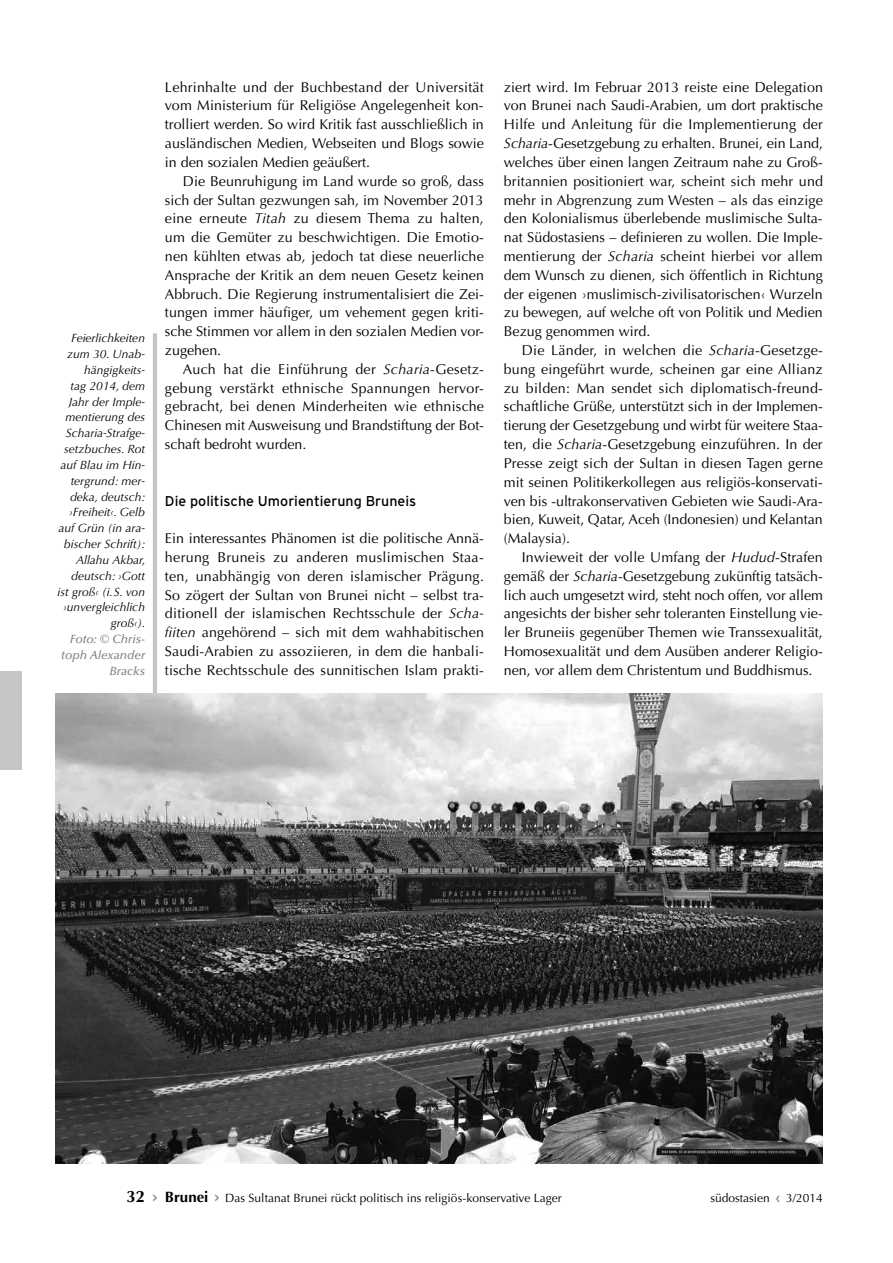
<style>
.page{position:relative;width:893px;height:1263px;background:#fff}
.page>*{position:absolute;margin:0;border:0;box-sizing:border-box;transform-origin:0 0}
.t1{font:14.25px/18.8px "Optima LT Std";color:#000;text-align:justify}
.t2{font:14.25px "Interstate";color:#000}
.t3{font:italic 12px/15.9px "Optima LT Std";color:#000;text-align:right}
.t4{font:12px "Optima LT Std";color:#000}
.t5{font:italic 500 12px/15.9px "Optima LT Std";color:#7a7b7a;text-align:right}
.s1{font-style:italic}
.s2{font-weight:700;font-size:16.5px}
.s3{font-family:"Interstate Regular 3";color:#7a7b7a}
.s4{font-weight:700;font-size:15px}
.s5{font-family:"Interstate";color:#7a7b7a}
</style>
<div class="page">
<hr style="left:153px;top:333px;width:4px;height:426px;background:#c5c6c6">
<img style="left:56px;top:694px;width:767px;height:470px">
<div style="left:0;top:671px;width:21px;height:99px;background:#c5c6c6"></div>
<p class="t3" style="left:58px;top:330px;width:90px">Feierlichkeiten zum 30. Unab&shy;hängigkeits-<br>tag 2014, dem<br>Jahr der Imple&shy;mentierung des<br>Scharia-Strafge&shy;setzbuches. Rot auf Blau im Hin&shy;tergrund: mer&shy;deka, deutsch: ›Freiheit‹. Gelb auf Grün (in ara&shy;bischer Schrift):<br>Allahu Akbar, deutsch: ›Gott<br>ist groß‹ (i.S. von ›unvergleichlich groß‹).</p>
<p class="t5" style="left:61px;top:631px;width:85px">Foto: © Chris&shy;toph Alexander<br>Bracks</p>
<p class="t1" style="left:165px;top:78px;width:320px">Lehrinhalte und der Buchbestand der Universität vom Ministerium für Religiöse Angelegenheit kon&shy;trolliert werden. So wird Kritik fast ausschließlich in ausländischen Medien, Webseiten und Blogs sowie in den sozialen Medien geäußert.</p>
<p class="t1" style="left:165px;top:172px;width:321px;text-indent:18px">Die Beunruhigung im Land wurde so groß, dass sich der Sultan gezwungen sah, im November 2013 eine erneute <span class="s1">Titah</span> zu diesem Thema zu halten, um die Gemüter zu beschwichtigen. Die Emotio&shy;nen kühlten etwas ab, jedoch tat diese neuerliche Ansprache der Kritik an dem neuen Gesetz keinen Abbruch. Die Regierung instrumentalisiert die Zei&shy;tungen immer häufiger, um vehement gegen kriti&shy;sche Stimmen vor allem in den sozialen Medien vor&shy;zugehen.</p>
<p class="t1" style="left:165px;top:360px;width:321px;text-indent:18px">Auch hat die Einführung der <span class="s1">Scharia</span>-Gesetz&shy;gebung verstärkt ethnische Spannungen hervor&shy;gebracht, bei denen Minderheiten wie ethnische Chinesen mit Ausweisung und Brandstiftung der Bot&shy;schaft bedroht wurden.</p>
<p class="t2" style="left:165px;top:492px;width:253px">Die politische Umorientierung Bruneis</p>
<p class="t1" style="left:165px;top:529px;width:320px">Ein interessantes Phänomen ist die politische Annä&shy;herung Bruneis zu anderen muslimischen Staa&shy;ten, unabhängig von deren islamischer Prägung.<br>So zögert der Sultan von Brunei nicht – selbst tra&shy;ditionell der islamischen Rechtsschule der <span class="s1">Scha&shy;fiiten</span> angehörend – sich mit dem wahhabitischen Saudi-Arabien zu assoziieren, in dem die hanbali&shy;tische Rechtsschule des sunnitischen Islam prakti-</p>
<p class="t1" style="left:504px;top:78px;width:321px">ziert wird. Im Februar 2013 reiste eine Delegation von Brunei nach Saudi-Arabien, um dort praktische Hilfe und Anleitung für die Implementierung der <span class="s1">Scharia</span>-Gesetzgebung zu erhalten. Brunei, ein Land, welches über einen langen Zeitraum nahe zu Groß&shy;britannien positioniert war, scheint sich mehr und mehr in Abgrenzung zum Westen – als das einzige den Kolonialismus überlebende muslimische Sulta&shy;nat Südostasiens – definieren zu wollen. Die Imple&shy;mentierung der <span class="s1">Scharia</span> scheint hierbei vor allem dem Wunsch zu dienen, sich öffentlich in Richtung der eigenen ›muslimisch-zivilisatorischen‹ Wurzeln zu bewegen, auf welche oft von Politik und Medien Bezug genommen wird.</p>
<p class="t1" style="left:504px;top:341px;width:321px;text-indent:18px">Die Länder, in welchen die <span class="s1">Scharia</span>-Gesetzge&shy;bung eingeführt wurde, scheinen gar eine Allianz zu bilden: Man sendet sich diplomatisch-freund&shy;schaftliche Grüße, unterstützt sich in der Implemen&shy;tierung der Gesetzgebung und wirbt für weitere Staa&shy;ten, die <span class="s1">Scharia</span>-Gesetzgebung einzuführen. In der Presse zeigt sich der Sultan in diesen Tagen gerne mit seinen Politikerkollegen aus religiös-konservati&shy;ven bis -ultrakonservativen Gebieten wie Saudi-Ara&shy;bien, Kuweit, Qatar, Aceh (Indonesien) und Kelantan (Malaysia).</p>
<p class="t1" style="left:504px;top:548px;width:321px;text-indent:18px">Inwieweit der volle Umfang der <span class="s1">Hudud</span>-Strafen gemäß der <span class="s1">Scharia</span>-Gesetzgebung zukünftig tatsäch&shy;lich auch umgesetzt wird, steht noch offen, vor allem angesichts der bisher sehr toleranten Einstellung vie&shy;ler Bruneiis gegenüber Themen wie Transsexualität, Homosexualität und dem Ausüben anderer Religio&shy;nen, vor allem dem Christentum und Buddhismus.</p>
<p class="t4" style="left:127px;top:1190px;width:437px"><span class="s2">32</span> <span class="s3">&gt;</span> <span class="s4">Brunei</span> <span class="s5">&gt;</span> Das Sultanat Brunei rückt politisch ins religiös-konservative Lager</p>
<p class="t4" style="left:710px;top:1190px;width:114px">südostasien <span class="s5">‹</span> 3/2014</p>
</div>
